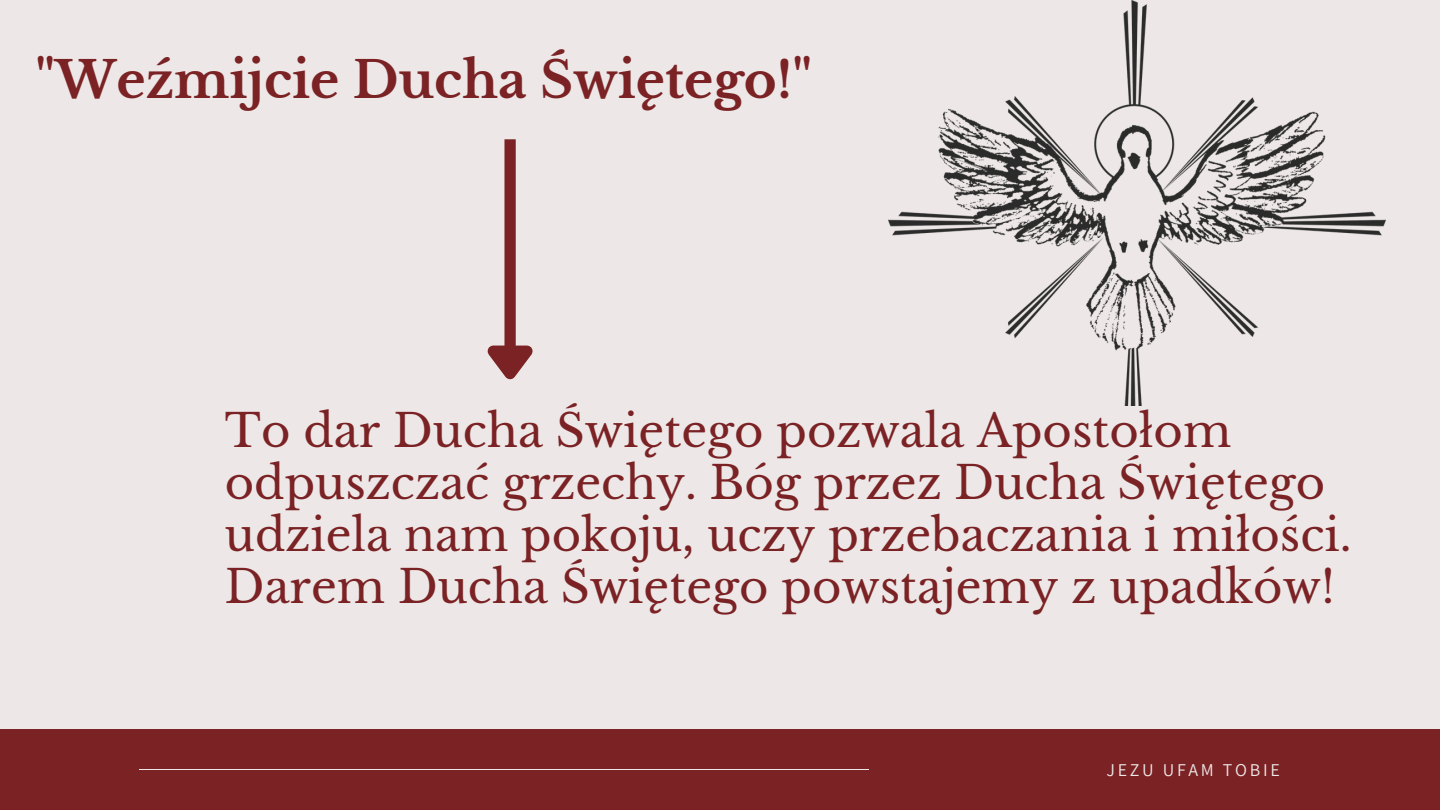
<style>
.page{position:relative;width:1440px;height:810px;background:#ede8e7}
.page>*{position:absolute;margin:0;border:0;box-sizing:border-box;transform-origin:0 0}
.t1{font:700 50px "Libre Baskerville";color:#7b2225}
.t2{font:45px/51.8px "Libre Baskerville";color:#7b2225}
.t3{font:18px "Assistant";letter-spacing:.15em;color:#ede8e7}
</style>
<div class="page">
<div style="left:0;top:729px;width:1440px;height:81px;background:#7b2225"></div>
<hr style="left:140px;top:769px;width:729px;height:1px;background:#ede8e7">
<div style="left:504px;top:139px;width:12px;height:209px;background:#7b2225"></div>
<svg style="left:487px;top:335px;width:46px;height:45px"></svg>
<img style="left:888px;top:0;width:498px;height:405px">
<p class="t1" style="left:36px;top:50px;width:778px">"Weźmijcie Ducha Świętego!"</p>
<p class="t2" style="left:225px;top:406px;width:1128px">To dar Ducha Świętego pozwala Apostołom odpuszczać grzechy. Bóg przez Ducha Świętego udziela nam pokoju, uczy przebaczania i miłości.<br>Darem Ducha Świętego powstajemy z upadków!</p>
<p class="t3" style="left:1106px;top:757px;width:175px">JEZU UFAM TOBIE</p>
</div>
